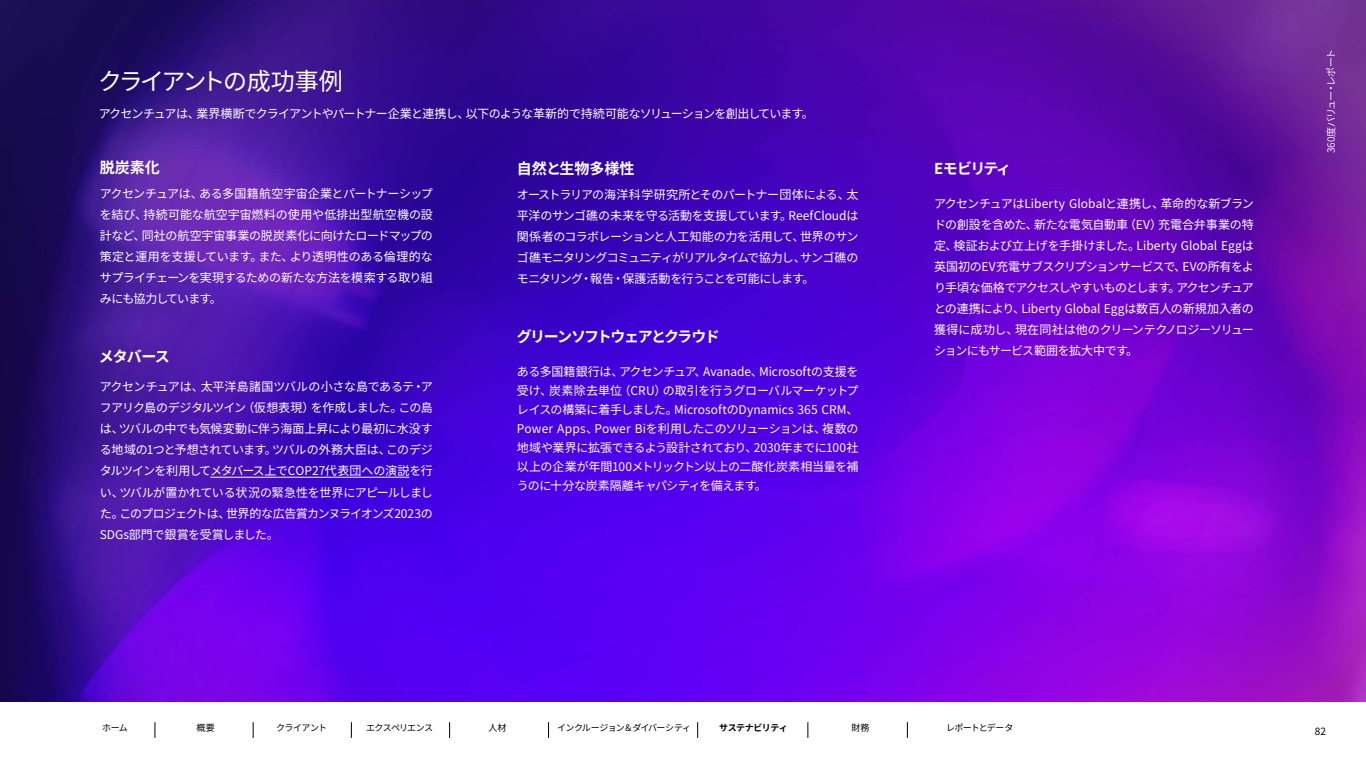
<style>
.page{position:relative;width:1366px;height:769px;background:#fff}
.page>*{position:absolute;margin:0;border:0;box-sizing:border-box;transform-origin:0 0}
.t1{font:24px "Source Han Sans JP";letter-spacing:-.1em;color:#fff}
.t2{font:700 15px "Source Han Sans JP";letter-spacing:-.08em;color:#fff}
.t3{font:700 15px "Source Han Sans JP";letter-spacing:-.11em;color:#fff}
.t4{font:700 15px "Source Han Sans JP";color:#fff}
.t5{font:12px/21px "Source Han Sans JP";letter-spacing:-.05em;color:#fff;text-align:justify}
.t6{font:10px "Source Han Sans JP";letter-spacing:-.05em;color:#fff}
.t7{font:10px "Source Han Sans JP";color:#000}
.t8{font:9px "Source Han Sans JP";letter-spacing:-.075em;color:#000}
.t9{font:700 9px "Source Han Sans JP";letter-spacing:-.06em;color:#000}
</style>
<div class="page">
<svg style="left:155px;top:722px;width:1px;height:15px"></svg>
<svg style="left:253px;top:722px;width:1px;height:15px"></svg>
<svg style="left:351px;top:722px;width:1px;height:15px"></svg>
<svg style="left:449px;top:722px;width:1px;height:15px"></svg>
<svg style="left:548px;top:722px;width:1px;height:15px"></svg>
<svg style="left:697px;top:722px;width:1px;height:15px"></svg>
<svg style="left:808px;top:722px;width:1px;height:15px"></svg>
<svg style="left:907px;top:722px;width:1px;height:15px"></svg>
<img style="left:0;top:0;width:1366px;height:701px">
<hr style="left:210px;top:476px;width:199px;height:1px;background:#fff">
<h1 class="t1" style="left:98px;top:67px;width:246px">クライアントの成功事例</h1>
<p class="t5" style="left:99px;top:103px;width:716px">アクセンチュアは、業界横断でクライアントやパートナー企業と連携し、以下のような革新的で持続可能なソリューションを創出しています。</p>
<p class="t2" style="left:100px;top:159px;width:62px">脱炭素化</p>
<p class="t5" style="left:100px;top:183px;width:334px">アクセンチュアは、ある多国籍航空宇宙企業とパートナーシップを結び、持続可能な航空宇宙燃料の使用や低排出型航空機の設計など、同社の航空宇宙事業の脱炭素化に向けたロードマップの策定と運用を支援しています。また、より透明性のある倫理的なサプライチェーンを実現するための新たな方法を模索する取り組みにも協力しています。</p>
<p class="t2" style="left:99px;top:347px;width:72px">メタバース</p>
<p class="t5" style="left:100px;top:376px;width:334px">アクセンチュアは、太平洋島諸国ツバルの小さな島であるテ・アフアリク島のデジタルツイン（仮想表現）を作成しました。この島は、ツバルの中でも気候変動に伴う海面上昇により最初に水没する地域の1つと予想されています。ツバルの外務大臣は、このデジタルツインを利用してメタバース上でCOP27代表団への演説を行い、ツバルが置かれている状況の緊急性を世界にアピールしました。このプロジェクトは、世界的な広告賞カンヌライオンズ2023のSDGs部門で銀賞を受賞しました。</p>
<p class="t4" style="left:517px;top:159px;width:119px">自然と生物多様性</p>
<p class="t5" style="left:517px;top:185px;width:343px">オーストラリアの海洋科学研究所とそのパートナー団体による、太平洋のサンゴ礁の未来を守る活動を支援しています。ReefCloudは関係者のコラボレーションと人工知能の力を活用して、世界のサンゴ礁モニタリングコミュニティがリアルタイムで協力し、サンゴ礁のモニタリング・報告・保護活動を行うことを可能にします。</p>
<p class="t3" style="left:517px;top:328px;width:204px">グリーンソフトウェアとクラウド</p>
<p class="t5" style="left:517px;top:362px;width:343px;line-height:19px">ある多国籍銀行は、アクセンチュア、Avanade、Microsoftの支援を受け、炭素除去単位（CRU）の取引を行うグローバルマーケットプレイスの構築に着手しました。MicrosoftのDynamics 365 CRM、Power Apps、Power Biを利用したこのソリューションは、複数の地域や業界に拡張できるよう設計されており、2030年までに100社以上の企業が年間100メトリックトン以上の二酸化炭素相当量を補うのに十分な炭素隔離キャパシティを備えます。</p>
<p class="t2" style="left:934px;top:160px;width:79px">Eモビリティ</p>
<p class="t5" style="left:934px;top:193px;width:321px">アクセンチュアはLiberty Globalと連携し、革命的な新ブランドの創設を含めた、新たな電気自動車（EV）充電合弁事業の特定、検証および立上げを手掛けました。Liberty Global Eggは英国初のEV充電サブスクリプションサービスで、EVの所有をより手頃な価格でアクセスしやすいものとします。アクセンチュアとの連携により、Liberty Global Eggは数百人の新規加入者の獲得に成功し、現在同社は他のクリーンテクノロジーソリューションにもサービス範囲を拡大中です。</p>
<p class="t6" style="left:1325px;top:153px;width:106px;rotate:-90deg">360度バリュー・レポート</p>
<p class="t8" style="left:102px;top:722px;width:27px">ホーム</p>
<p class="t8" style="left:197px;top:722px;width:20px">概要</p>
<p class="t8" style="left:276px;top:722px;width:52px">クライアント</p>
<p class="t8" style="left:366px;top:722px;width:68px">エクスペリエンス</p>
<p class="t8" style="left:488px;top:722px;width:19px">人材</p>
<p class="t8" style="left:557px;top:722px;width:136px">インクルージョン＆ダイバーシティ</p>
<p class="t9" style="left:719px;top:722px;width:70px">サステナビリティ</p>
<p class="t8" style="left:851px;top:722px;width:20px">財務</p>
<p class="t8" style="left:946px;top:722px;width:69px">レポートとデータ</p>
<p class="t7" style="left:1315px;top:724px;width:13px">82</p>
</div>
